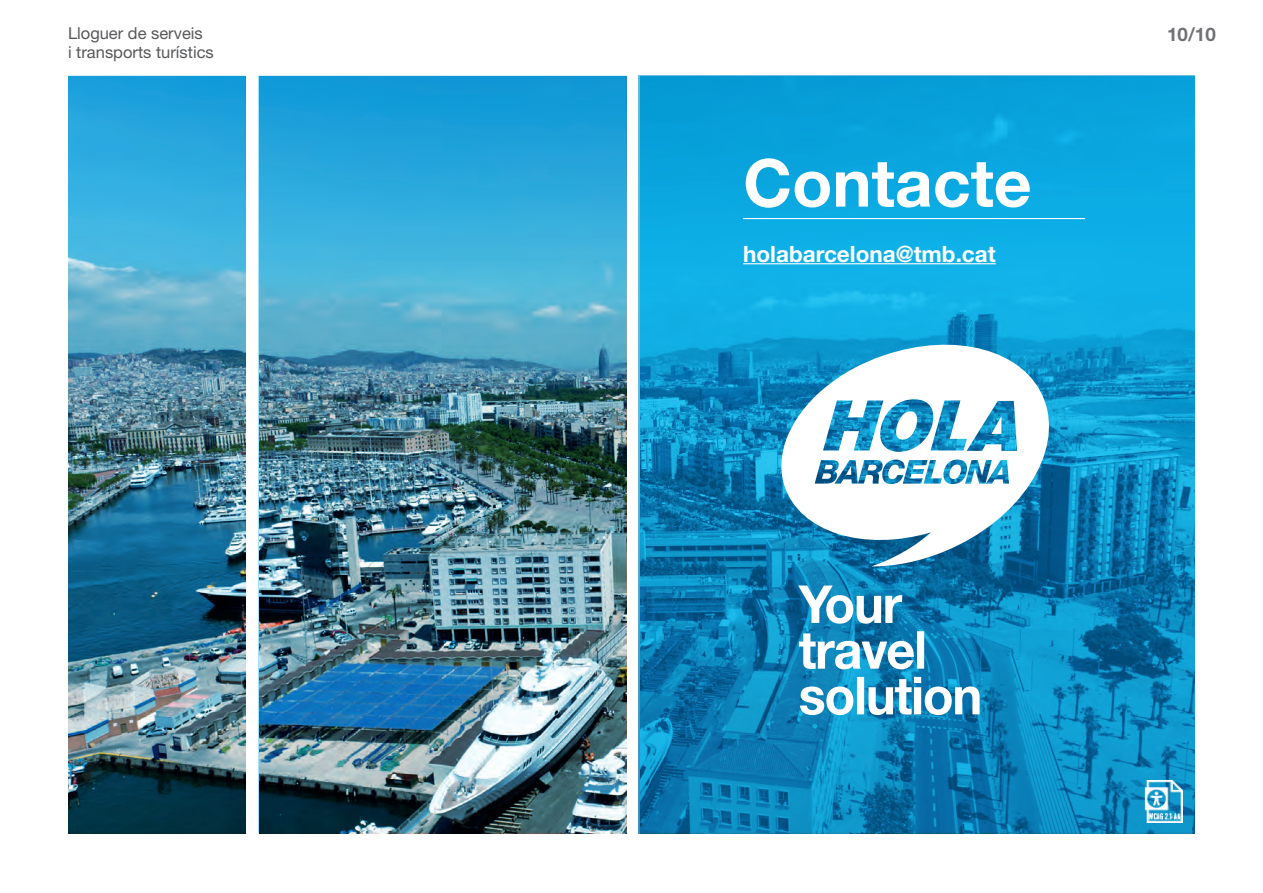
<style>
.page{position:relative;width:1263px;height:893px;background:#fff}
.page>*{position:absolute;margin:0;border:0;box-sizing:border-box;transform-origin:0 0}
.t1{font:700 66px "Helvetica Neue LT Std";color:#fff}
.t2{font:700 22.5px "Helvetica Neue LT Std";color:#fff}
.t3{font:700 18.75px "Helvetica Neue LT Std";color:#717275}
.t4{font:16.5px "Helvetica Neue LT Std";color:#57585a}
</style>
<div class="page">
<img style="left:68px;top:75px;width:1127px;height:758px">
<hr style="left:743px;top:263px;width:253px;height:1px;background:#fff">
<hr style="left:743px;top:218px;width:342px;height:1px;background:#fff">
<svg style="left:774px;top:331px;width:290px;height:235px"></svg>
<svg style="left:798px;top:585px;width:181px;height:130px"></svg>
<img style="left:1144px;top:780px;width:38px;height:43px">
<p class="t4" style="left:68px;top:24px;width:136px">Lloguer de serveis</p>
<p class="t3" style="left:1167px;top:24px;width:50px">10/10</p>
<p class="t4" style="left:68px;top:42px;width:147px">i transports turístics</p>
<h2 class="t1" style="left:743px;top:142px;width:290px">Contacte</h2>
<p class="t2" style="left:743px;top:240px;width:254px">holabarcelona@tmb.cat</p>
</div>
